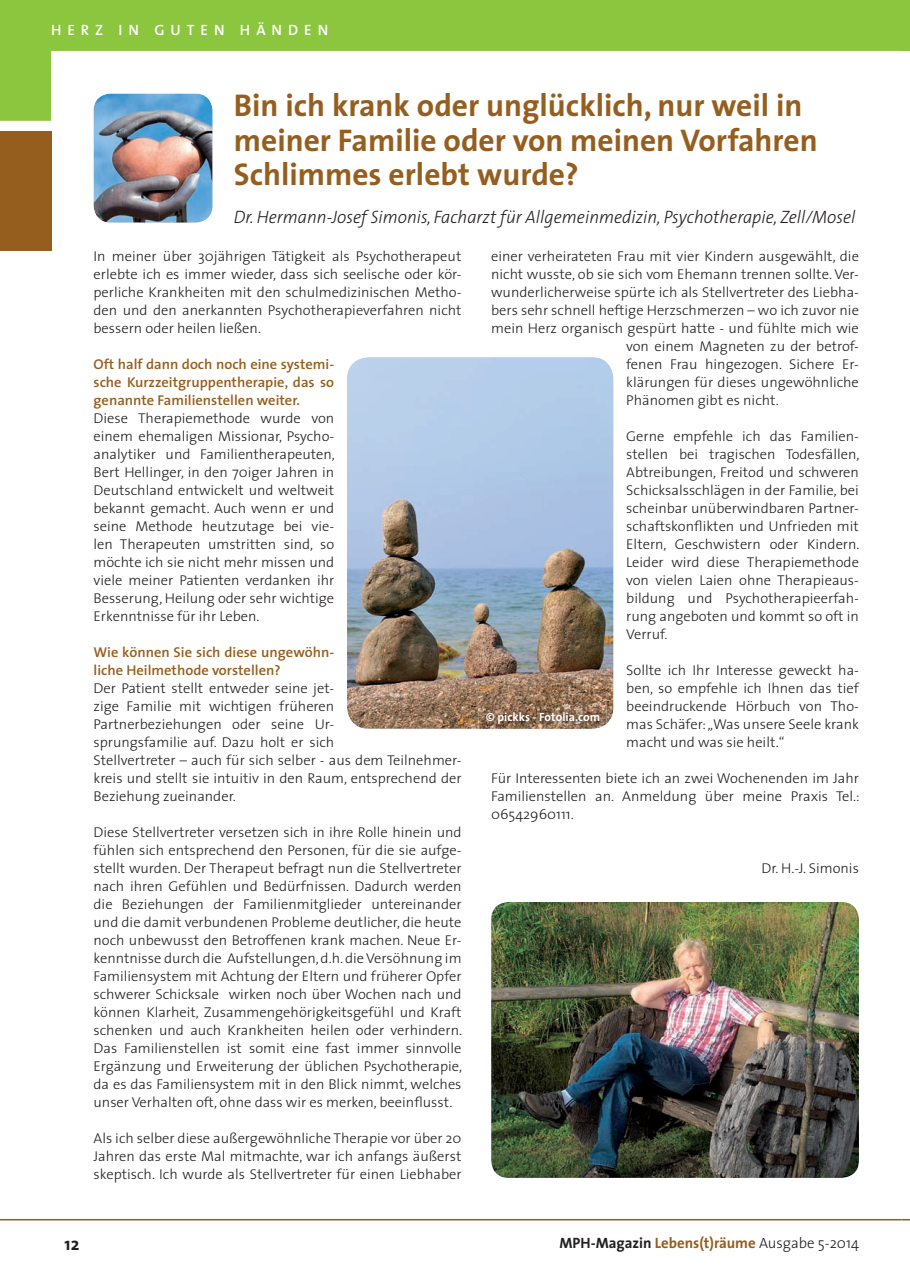
<style>
.page{position:relative;width:910px;height:1280px;background:#fff}
.page>*{position:absolute;margin:0;border:0;box-sizing:border-box;transform-origin:0 0}
.t1{font:700 31.5px/34.5px "The Sans";color:#955e1e}
.t2{font:italic 300 18px "The Sans";color:#231f20;scale:.96 1}
.t3{font:700 18px "The Sans";color:#231f20}
.t4{font:700 15px "The Sans";color:#955e1e}
.t5{font:600 15px "The Sans";letter-spacing:.4em;color:#fff}
.t6{font:300 14.25px/18px "The Sans";color:#231f20;text-align:justify}
.t7{font:600 14.25px/18px "The Sans";color:#955e1e;text-align:justify}
.t8{font:700 12px "The Sans";color:#fff}
.s1{color:#231f20}
.s2{font-weight:300;color:#231f20}
</style>
<div class="page">
<hr style="left:0;top:1219px;width:901px;height:1px;background:#955e1e">
<div style="left:0;top:132px;width:51px;height:119px;background:#955e1e"></div>
<svg style="left:0;top:0;width:901px;height:121px"></svg>
<div style="left:901px;top:0;width:9px;height:51px;background:#8bc63e"></div>
<img style="left:491px;top:902px;width:368px;height:276px;border-radius:17px">
<img style="left:347px;top:357px;width:266px;height:372px;border-radius:22px">
<img style="left:94px;top:94px;width:119px;height:129px;border-radius:17px">
<img style="left:478px;top:705px;width:129px;height:24px">
<p class="t5" style="left:51px;top:24px;width:279px">HERZ IN GUTEN HÄNDEN</p>
<h1 class="t1" style="left:234px;top:91px;width:585px">Bin ich krank oder unglücklich, nur weil in meiner Familie oder von meinen Vorfahren<br>Schlimmes erlebt wurde?</h1>
<p class="t2" style="left:234px;top:210px;width:649px">Dr. Hermann-Josef Simonis, Facharzt für Allgemeinmedizin, Psychotherapie, Zell/Mosel</p>
<p class="t6" style="left:94px;top:249px;width:370px">In meiner über 30jährigen Tätigkeit als Psychotherapeut erlebte ich es immer wieder, dass sich seelische oder kör&shy;perliche Krankheiten mit den schulmedizinischen Metho&shy;den und den anerkannten Psychotherapieverfahren nicht bessern oder heilen ließen.</p>
<p class="t7" style="left:94px;top:357px;width:242px">Oft half dann doch noch eine systemi&shy;sche Kurzzeitgruppentherapie, das so genannte Familienstellen weiter.</p>
<p class="t6" style="left:94px;top:411px;width:243px">Diese Therapiemethode wurde von einem ehemaligen Missionar, Psycho&shy;analytiker und Familientherapeuten, Bert Hellinger, in den 70iger Jahren in Deutschland entwickelt und weltweit bekannt gemacht. Auch wenn er und seine Methode heutzutage bei vie&shy;len Therapeuten umstritten sind, so möchte ich sie nicht mehr missen und viele meiner Patienten verdanken ihr Besserung, Heilung oder sehr wichtige Erkenntnisse für ihr Leben.</p>
<p class="t7" style="left:94px;top:645px;width:242px">Wie können Sie sich diese ungewöhn&shy;liche Heilmethode vorstellen?</p>
<p class="t6" style="left:94px;top:681px;width:370px;text-align:left">Der Patient stellt entweder seine jet-<br>zige Familie mit wichtigen früheren Partnerbeziehungen oder seine Ur-<br>sprungsfamilie auf. Dazu holt er sich<br>Stellvertreter – auch für sich selber - aus dem Teilnehmer&shy;kreis und stellt sie intuitiv in den Raum, entsprechend der Beziehung zueinander.</p>
<p class="t6" style="left:94px;top:825px;width:370px">Diese Stellvertreter versetzen sich in ihre Rolle hinein und fühlen sich entsprechend den Personen, für die sie aufge&shy;stellt wurden. Der Therapeut befragt nun die Stellvertreter nach ihren Gefühlen und Bedürfnissen. Dadurch werden die Beziehungen der Familienmitglieder untereinander und die damit verbundenen Probleme deutlicher, die heute noch unbewusst den Betroffenen krank machen. Neue Er&shy;kenntnisse durch die Aufstellungen, d.h. die Versöhnung im Familiensystem mit Achtung der Eltern und früherer Opfer schwerer Schicksale wirken noch über Wochen nach und können Klarheit, Zusammengehörigkeitsgefühl und Kraft schenken und auch Krankheiten heilen oder verhindern.<br>Das Familienstellen ist somit eine fast immer sinnvolle Ergänzung und Erweiterung der üblichen Psychotherapie, da es das Familiensystem mit in den Blick nimmt, welches unser Verhalten oft, ohne dass wir es merken, beeinflusst.</p>
<p class="t6" style="left:94px;top:1131px;width:370px">Als ich selber diese außergewöhnliche Therapie vor über 20<br>Jahren das erste Mal mitmachte, war ich anfangs äußerst skeptisch. Ich wurde als Stellvertreter für einen Liebhaber</p>
<p class="t6" style="left:491px;top:249px;width:369px">einer verheirateten Frau mit vier Kindern ausgewählt, die</p>
<p class="t6" style="left:491px;top:267px;width:369px">nicht wusste, ob sie sich vom Ehemann trennen sollte. Ver-</p>
<p class="t6" style="left:491px;top:285px;width:369px">wunderlicherweise spürte ich als Stellvertreter des Liebha-</p>
<p class="t6" style="left:491px;top:303px;width:369px">bers sehr schnell heftige Herzschmerzen – wo ich zuvor nie</p>
<p class="t6" style="left:491px;top:321px;width:369px">mein Herz organisch gespürt hatte - und fühlte mich wie</p>
<p class="t6" style="left:626px;top:339px;width:234px">von einem Magneten zu der betrof-</p>
<p class="t6" style="left:626px;top:357px;width:234px">fenen Frau hingezogen. Sichere Er-</p>
<p class="t6" style="left:626px;top:375px;width:234px">klärungen für dieses ungewöhnliche</p>
<p class="t6" style="left:626px;top:393px;width:154px">Phänomen gibt es nicht.</p>
<p class="t6" style="left:626px;top:429px;width:235px">Gerne empfehle ich das Familien&shy;stellen bei tragischen Todesfällen, Abtreibungen, Freitod und schweren Schicksalsschlägen in der Familie, bei scheinbar unüberwindbaren Partner&shy;schaftskonflikten und Unfrieden mit Eltern, Geschwistern oder Kindern.<br>Leider wird diese Therapiemethode von vielen Laien ohne Therapieaus&shy;bildung und Psychotherapieerfah&shy;rung angeboten und kommt so oft in Verruf.</p>
<p class="t6" style="left:626px;top:663px;width:234px">Sollte ich Ihr Interesse geweckt ha&shy;ben, so empfehle ich Ihnen das tief beeindruckende Hörbuch von Tho&shy;mas Schäfer: „Was unsere Seele krank macht und was sie heilt.“</p>
<p class="t6" style="left:491px;top:771px;width:370px">Für Interessenten biete ich an zwei Wochenenden im Jahr Familienstellen an. Anmeldung über meine Praxis Tel.:<br>06542960111.</p>
<p class="t8" style="left:486px;top:712px;width:116px">© pickks - Fotolia.com</p>
<p class="t6" style="left:761px;top:861px;width:99px">Dr. H.-J. Simonis</p>
<p class="t3" style="left:65px;top:1236px;width:16px">12</p>
<p class="t4" style="left:560px;top:1236px;width:301px"><span class="s1">MPH-Magazin</span> Lebens(t)räume <span class="s2">Ausgabe 5-2014</span></p>
</div>
